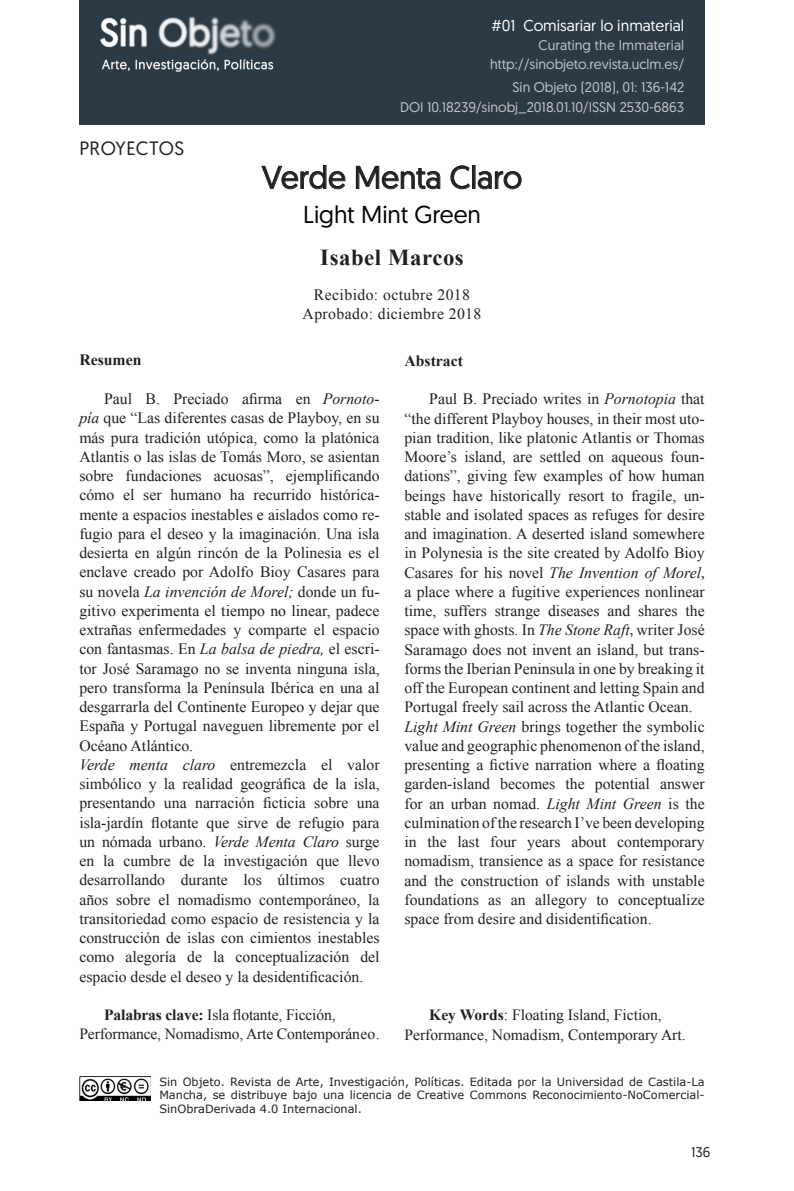
<style>
.page{position:relative;width:794px;height:1191px;background:#fff}
.page>*{position:absolute;margin:0;border:0;box-sizing:border-box;transform-origin:0 0}
.t1{font:31.5px "Geomanist";color:#231f20}
.t2{font:24.5px "Geomanist";color:#000}
.t3{font:700 22.75px "Times New Roman";letter-spacing:.025em;color:#231f20}
.t4{font:19.25px "Geomanist";letter-spacing:.025em;color:#231f20}
.t5{font:15.75px/19.2px "Times New Roman";color:#231f20;text-align:justify}
.t6{font:15.75px "Times New Roman";letter-spacing:.025em;color:#231f20}
.t7{font:15.75px "Geomanist";color:#fff}
.t8{font:700 15.75px "Times New Roman";color:#231f20}
.t9{font:15.58px "Times New Roman";color:#231f20}
.t10{font:14px "Geomanist";color:#c4c5c9}
.t11{font:14px "Geomanist";color:#231f20}
.t12{font:11.38px/13.7px "Verdana";color:#231f20;text-align:justify}
.s1{font-style:italic}
.s2{font-weight:700}
.s3{font-family:"Minion Pro"}
</style>
<div class="page">
<div style="left:79px;top:0;width:625px;height:124px;background:#2b3a45"></div>
<img style="left:100px;top:16px;width:176px;height:56px">
<img style="left:79px;top:1076px;width:71px;height:24px">
<svg style="left:262px;top:165px;width:83px;height:24px"></svg>
<svg style="left:356px;top:166px;width:84px;height:23px"></svg>
<svg style="left:450px;top:166px;width:20px;height:23px"></svg>
<div style="left:472px;top:165px;width:3px;height:24px;border:1px solid #231f20"></div>
<svg style="left:478px;top:171px;width:43px;height:18px"></svg>
<p class="t4" style="left:79px;top:136px;width:106px">PROYECTOS</p>
<p class="t7" style="left:491px;top:15px;width:194px">#01 Comisariar lo inmaterial</p>
<p class="t10" style="left:538px;top:36px;width:147px">Curating the Immaterial</p>
<p class="t10" style="left:490px;top:55px;width:196px">http://sinobjeto.revista.uclm.es/</p>
<p class="t10" style="left:512px;top:78px;width:173px">Sin Objeto (2018), 01: 136-142</p>
<p class="t10" style="left:400px;top:98px;width:285px">DOI 10.18239/sinobj_2018.01.10/ISSN 2530-6863</p>
<p class="t1" style="left:262px;top:157px;width:262px">Verde Menta Claro</p>
<p class="t2" style="left:303px;top:199px;width:179px">Light Mint Green</p>
<p class="t3" style="left:320px;top:242px;width:145px">Isabel Marcos</p>
<p class="t6" style="left:314px;top:284px;width:158px">Recibido: octubre 2018</p>
<p class="t6" style="left:303px;top:303px;width:180px">Aprobado: diciembre 2018</p>
<p class="t8" style="left:79px;top:349px;width:64px">Resumen</p>
<p class="t5" style="left:79px;top:389px;width:302px;text-indent:25px">Paul B. Preciado afirma en <span class="s1">Pornoto&shy;pía</span> que “Las diferentes casas de Playboy, en su más pura tradición utópica, como la platónica Atlantis o las islas de Tomás Moro, se asientan sobre fundaciones acuosas”, ejemplificando cómo el ser humano ha recurrido histórica&shy;mente a espacios inestables e aislados como re&shy;fugio para el deseo y la imaginación. Una isla desierta en algún rincón de la Polinesia es el enclave creado por Adolfo Bioy Casares para su novela <span class="s1">La invención de Morel;</span> donde un fu&shy;gitivo experimenta el tiempo no linear, padece extrañas enfermedades y comparte el espacio con fantasmas. En <span class="s1">La balsa de piedra,</span> el escri&shy;tor José Saramago no se inventa ninguna isla, pero transforma la Península Ibérica en una al desgarrarla del Continente Europeo y dejar que España y Portugal naveguen libremente por el Océano Atlántico.</p>
<p class="t5" style="left:79px;top:754px;width:302px"><span class="s1">Verde menta claro</span> entremezcla el valor simbólico y la realidad geográfica de la isla, presentando una narración ficticia sobre una isla-jardín flotante que sirve de refugio para un nómada urbano. <span class="s1">Verde Menta Claro</span> surge en la cumbre de la investigación que llevo desarrollando durante los últimos cuatro años sobre el nomadismo contemporáneo, la transitoriedad como espacio de resistencia y la construcción de islas con cimientos inestables como alegoría de la conceptualización del espacio desde el deseo y la desidentificación.</p>
<p class="t9" style="left:104px;top:1004px;width:233px"><span class="s2">Palabras clave:</span> Isla flotante, Ficción,</p>
<p class="t9" style="left:79px;top:1023px;width:302px">Performance, Nomadismo, Arte Contemporáneo.</p>
<p class="t8" style="left:404px;top:349px;width:60px">Abstract</p>
<p class="t5" style="left:404px;top:389px;width:302px;text-indent:25px">Paul B. Preciado writes in <span class="s1">Pornotopia</span> that “the different Playboy houses, in their most uto&shy;pian tradition, like platonic Atlantis or Thomas Moore’s island, are settled on aqueous foun&shy;dations”, giving few examples of how human beings have historically resort to fragile, un&shy;stable and isolated spaces as refuges for desire and imagination. A deserted island somewhere in Polynesia is the site created by Adolfo Bioy Casares for his novel <span class="s1">The Invention of Morel</span><span class="s3">, </span>a place where a fugitive experiences nonlinear time, suffers strange diseases and shares the space with ghosts. In <span class="s1">The Stone Raft</span><span class="s3">,</span> writer José Saramago does not invent an island, but trans&shy;forms the Iberian Peninsula in one by breaking it off the European continent and letting Spain and Portugal freely sail across the Atlantic Ocean.</p>
<p class="t5" style="left:404px;top:716px;width:302px"><span class="s1">Light Mint Green</span> brings together the symbolic value and geographic phenomenon of the island, presenting a fictive narration where a floating garden-island becomes the potential answer for an urban nomad. <span class="s1">Light Mint Green</span> is the culmination of the research I’ve been developing in the last four years about contemporary nomadism, transience as a space for resistance and the construction of islands with unstable foundations as an allegory to conceptualize space from desire and disidentification.</p>
<p class="t9" style="left:429px;top:1004px;width:234px"><span class="s2">Key Words</span>: Floating Island, Fiction,</p>
<p class="t9" style="left:404px;top:1024px;width:283px">Performance, Nomadism, Contemporary Art.</p>
<p class="t12" style="left:159px;top:1074px;width:547px">Sin Objeto. Revista de Arte, Investigación, Políticas. Editada por la Universidad de Castila-La Mancha, se distribuye bajo una licencia de Creative Commons Reconocimiento-NoComercial-SinObraDerivada 4.0 Internacional.</p>
<p class="t11" style="left:691px;top:1143px;width:21px">136</p>
</div>
